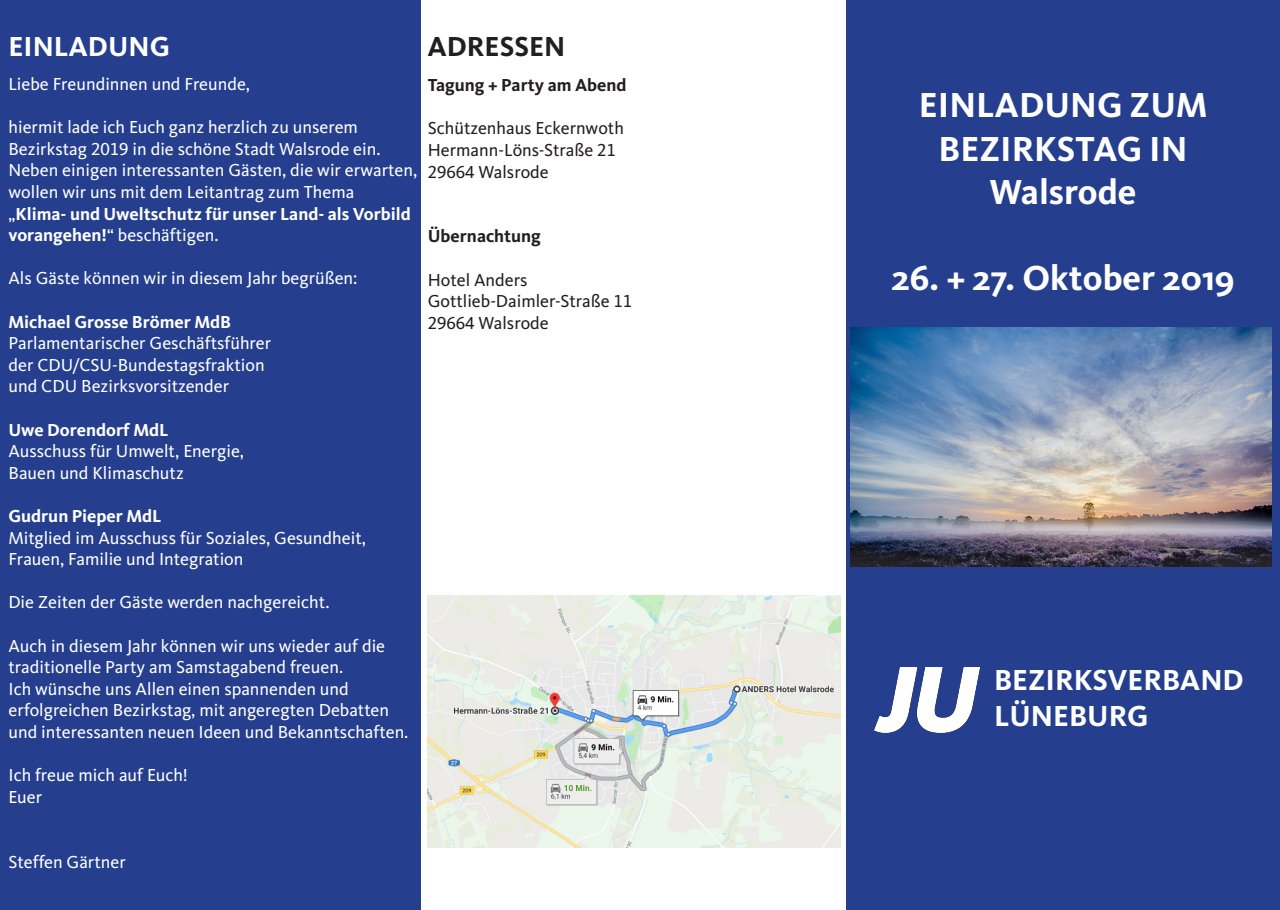
<style>
.page{position:relative;width:1280px;height:910px;background:#fff}
.page>*{position:absolute;margin:0;border:0;box-sizing:border-box;transform-origin:0 0}
.t1{font:700 36px/43.2px "CDU Kievit Tab";color:#fff;text-align:center}
.t2{font:700 36px "CDU Kievit";color:#fff}
.t3{font:700 30px/36px "CDU Kievit";color:#fff}
.t4{font:700 28.5px "CDU Kievit Tab";color:#fff}
.t5{font:700 28.5px "CDU Kievit Tab";color:#231f20}
.t6{font:18px/21.6px "CDU Kievit Tab";color:#fff}
.t7{font:700 18px/21.6px "CDU Kievit Tab";color:#fff}
.t8{font:18px/21.6px "CDU Kievit Tab";color:#231f20}
.t9{font:700 18px "CDU Kievit Tab";color:#231f20}
.s1{font-weight:400}
</style>
<div class="page">
<div style="left:0;top:0;width:420px;height:910px;background:#253f8e"></div>
<div style="left:847px;top:0;width:433px;height:910px;background:#253f8e"></div>
<img style="left:427px;top:595px;width:413px;height:252px">
<img style="left:850px;top:328px;width:421px;height:238px">
<img style="left:875px;top:668px;width:104px;height:64px">
<p class="t4" style="left:9px;top:30px;width:163px">EINLADUNG</p>
<p class="t6" style="left:9px;top:73px;width:243px">Liebe Freundinnen und Freunde,</p>
<p class="t6" style="left:9px;top:117px;width:374px">hiermit lade ich Euch ganz herzlich zu unserem<br>Bezirkstag 2019 in die schöne Stadt Walsrode ein.</p>
<p class="t6" style="left:9px;top:160px;width:410px">Neben einigen interessanten Gästen, die wir erwarten, wollen wir uns mit dem Leitantrag zum Thema</p>
<p class="t7" style="left:9px;top:203px;width:404px"><span class="s1">„</span>Klima- und Uweltschutz für unser Land- als Vorbild vorangehen!<span class="s1">“ beschäftigen.</span></p>
<p class="t6" style="left:9px;top:268px;width:350px">Als Gäste können wir in diesem Jahr begrüßen:</p>
<p class="t7" style="left:9px;top:311px;width:224px">Michael Grosse Brömer MdB</p>
<p class="t6" style="left:9px;top:333px;width:264px">Parlamentarischer Geschäftsführer der CDU/CSU-Bundestagsfraktion</p>
<p class="t6" style="left:9px;top:376px;width:222px">und CDU Bezirksvorsitzender</p>
<p class="t7" style="left:9px;top:419px;width:162px">Uwe Dorendorf MdL</p>
<p class="t6" style="left:9px;top:441px;width:237px">Ausschuss für Umwelt, Energie,</p>
<p class="t6" style="left:9px;top:462px;width:177px">Bauen und Klimaschutz</p>
<p class="t7" style="left:9px;top:505px;width:155px">Gudrun Pieper MdL</p>
<p class="t6" style="left:9px;top:527px;width:359px">Mitglied im Ausschuss für Soziales, Gesundheit,<br>Frauen, Familie und Integration</p>
<p class="t6" style="left:9px;top:592px;width:323px">Die Zeiten der Gäste werden nachgereicht.</p>
<p class="t6" style="left:9px;top:635px;width:378px">Auch in diesem Jahr können wir uns wieder auf die traditionelle Party am Samstagabend freuen.</p>
<p class="t6" style="left:9px;top:678px;width:401px">Ich wünsche uns Allen einen spannenden und erfolgreichen Bezirkstag, mit angeregten Debatten und interessanten neuen Ideen und Bekanntschaften.</p>
<p class="t6" style="left:9px;top:765px;width:181px">Ich freue mich auf Euch!</p>
<p class="t6" style="left:9px;top:786px;width:35px">Euer</p>
<p class="t5" style="left:427px;top:30px;width:139px">ADRESSEN</p>
<p class="t9" style="left:428px;top:75px;width:200px">Tagung + Party am Abend</p>
<p class="t8" style="left:428px;top:118px;width:198px">Schützenhaus Eckernwoth<br>Hermann-Löns-Straße 21<br>29664 Walsrode</p>
<p class="t9" style="left:428px;top:226px;width:115px">Übernachtung</p>
<p class="t8" style="left:428px;top:269px;width:206px">Hotel Anders<br>Gottlieb-Daimler-Straße 11<br>29664 Walsrode</p>
<p class="t6" style="left:9px;top:851px;width:119px">Steffen Gärtner</p>
<p class="t1" style="left:919px;top:84px;width:290px">EINLADUNG ZUM<br>BEZIRKSTAG IN</p>
<p class="t1" style="left:990px;top:170px;width:148px">Walsrode</p>
<p class="t2" style="left:891px;top:257px;width:345px">26. + 27. Oktober 2019</p>
<p class="t3" style="left:994px;top:662px;width:251px">BEZIRKSVERBAND<br>LÜNEBURG</p>
</div>
